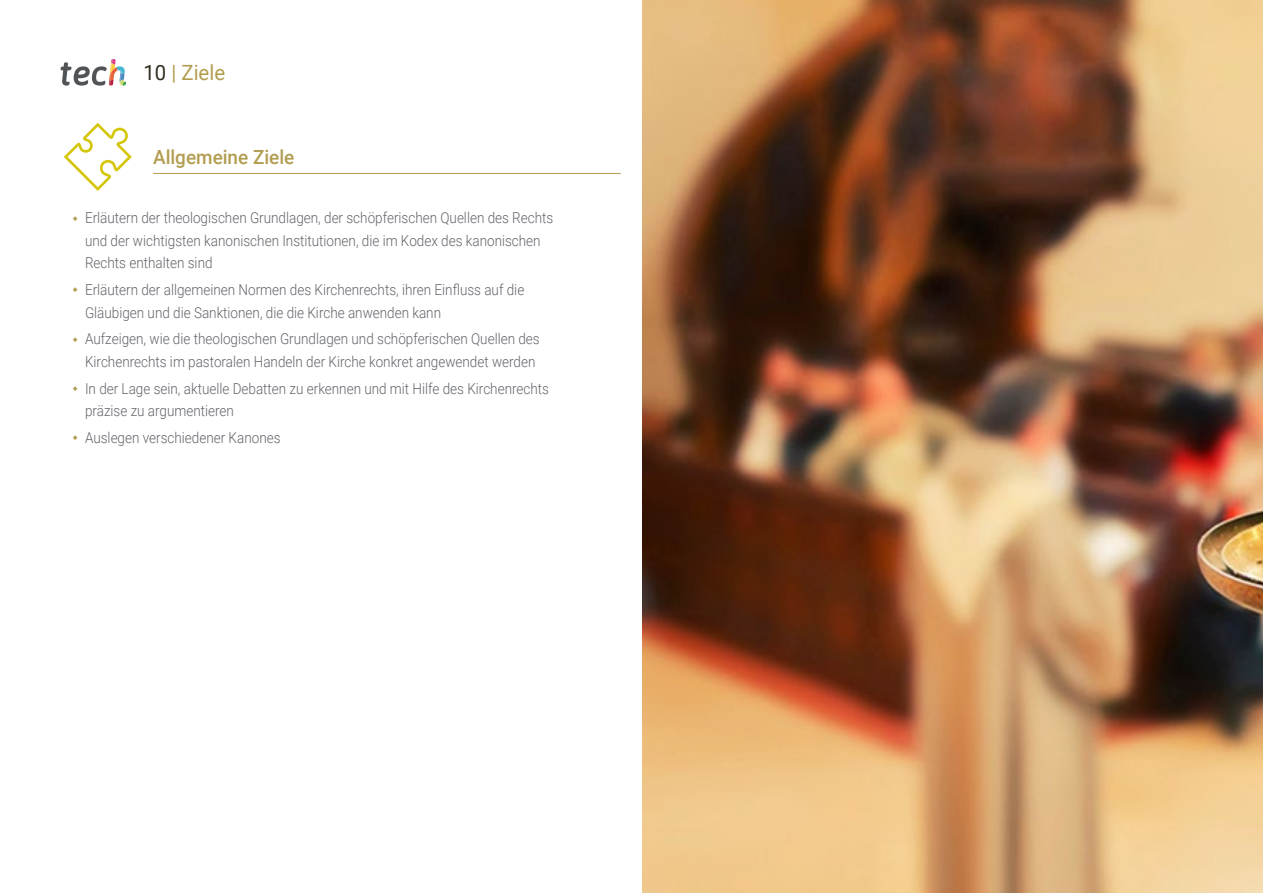
<style>
.page{position:relative;width:1263px;height:893px;background:#fff}
.page>*{position:absolute;margin:0;border:0;box-sizing:border-box;transform-origin:0 0}
.t1{font:21px "Roboto";color:#b39d51}
.t2{font:500 19.5px "Roboto";color:#b39d51}
.t3{font:300 15px/22.5px "Roboto";color:#61646a;scale:.9 1}
.s1{color:#312e20}
</style>
<div class="page">
<hr style="left:153px;top:173px;width:468px;height:1px;background:#b39d51">
<svg style="left:64px;top:123px;width:68px;height:68px"></svg>
<img style="left:642px;top:0;width:621px;height:893px">
<svg style="left:61px;top:59px;width:65px;height:27px"></svg>
<h1 class="t1" style="left:144px;top:57px;width:83px"><span class="s1">10</span> | Ziele</h1>
<h2 class="t2" style="left:153px;top:144px;width:143px">Allgemeine Ziele</h2>
<p class="t3" style="left:85px;top:206px;width:522px">Erläutern der theologischen Grundlagen, der schöpferischen Quellen des Rechts und der wichtigsten kanonischen Institutionen, die im Kodex des kanonischen<br>Rechts enthalten sind</p>
<p class="t3" style="left:85px;top:278px;width:490px">Erläutern der allgemeinen Normen des Kirchenrechts, ihren Einfluss auf die<br>Gläubigen und die Sanktionen, die die Kirche anwenden kann</p>
<p class="t3" style="left:85px;top:327px;width:507px">Aufzeigen, wie die theologischen Grundlagen und schöpferischen Quellen des<br>Kirchenrechts im pastoralen Handeln der Kirche konkret angewendet werden</p>
<p class="t3" style="left:85px;top:376px;width:517px">In der Lage sein, aktuelle Debatten zu erkennen und mit Hilfe des Kirchenrechts präzise zu argumentieren</p>
<p class="t3" style="left:85px;top:426px;width:219px">Auslegen verschiedener Kanones</p>
</div>
